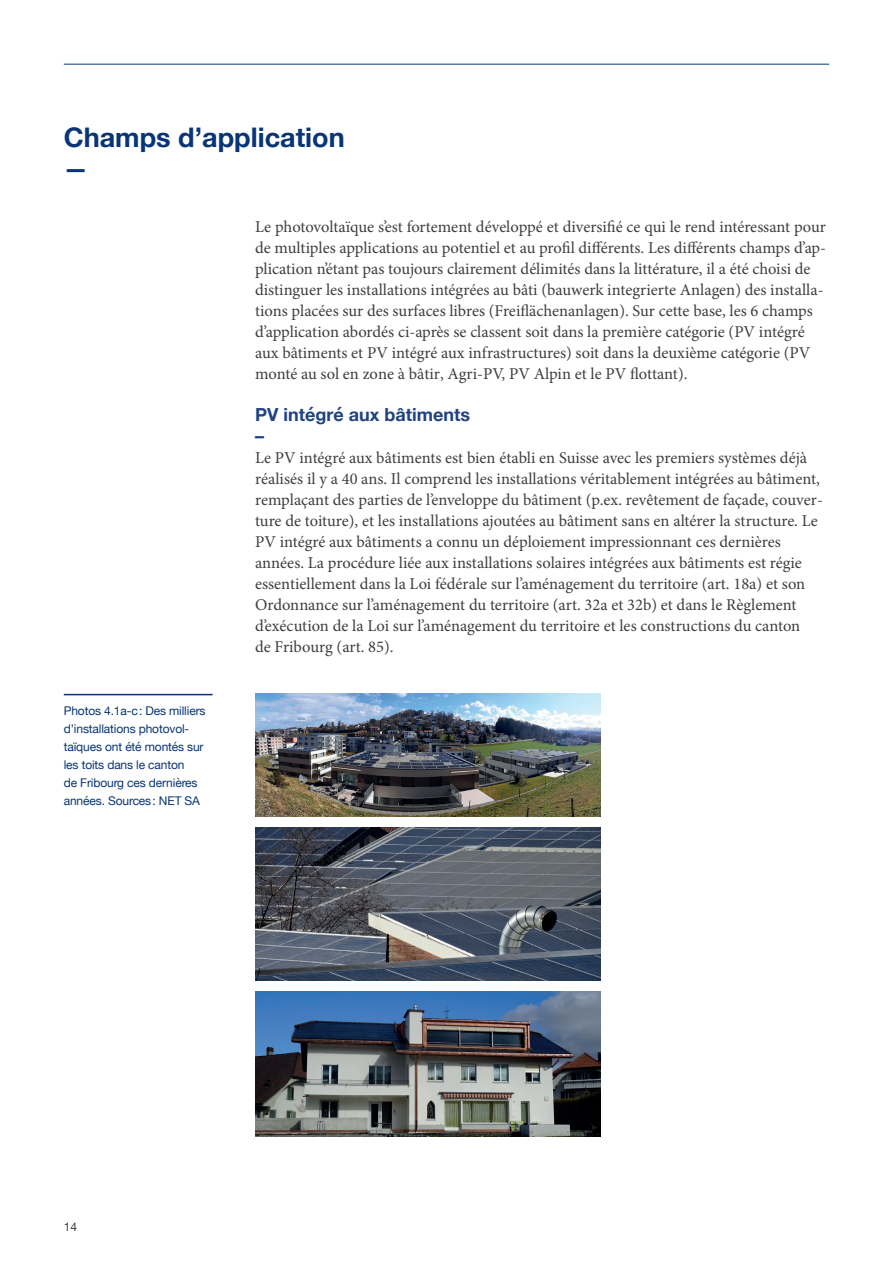
<style>
.page{position:relative;width:893px;height:1263px;background:#fff}
.page>*{position:absolute;margin:0;border:0;box-sizing:border-box;transform-origin:0 0}
.t1{font:700 27px "Helvetica Neue";color:#083575}
.t2{font:700 24px "Helvetica Neue";color:#083575}
.t3{font:700 18px/21px "Helvetica Neue";color:#20437f}
.t4{font:16.5px/21px "Minion Pro";color:#3e3e3f}
.t5{font:12px/18px "Helvetica Neue";letter-spacing:-.01em;color:#083575}
.t6{font:12px "Helvetica Neue";color:#3e3e3f}
</style>
<div class="page">
<hr style="left:64px;top:64px;width:765px;height:1px;background:#083575">
<hr style="left:64px;top:694px;width:149px;height:1px;background:#083575">
<img style="left:255px;top:827px;width:345px;height:154px">
<img style="left:255px;top:694px;width:345px;height:122px">
<img style="left:255px;top:992px;width:345px;height:144px">
<h1 class="t1" style="left:64px;top:116px;width:282px">Champs d’application</h1>
<h2 class="t2" style="left:64px;top:150px;width:25px">—</h2>
<p class="t5" style="left:64px;top:702px;width:143px">Photos 4.1a-c: Des milliers d’installations photovol&shy;taïques ont été montés sur les toits dans le canton<br>de Fribourg ces dernières années. Sources: NET SA</p>
<p class="t4" style="left:255px;top:216px;width:572px">Le photovoltaïque s’est fortement développé et diversifié ce qui le rend intéressant pour de multiples applications au potentiel et au profil différents. Les différents champs d’ap&shy;plication n’étant pas toujours clairement délimités dans la littérature, il a été choisi de distinguer les installations intégrées au bâti (bauwerk integrierte Anlagen) des installa&shy;tions placées sur des surfaces libres (Freiflächenanlagen). Sur cette base, les 6 champs d’application abordés ci-après se classent soit dans la première catégorie (PV intégré aux bâtiments et PV intégré aux infrastructures) soit dans la deuxième catégorie (PV monté au sol en zone à bâtir, Agri-PV, PV Alpin et le PV flottant).</p>
<p class="t3" style="left:255px;top:404px;width:216px">PV intégré aux bâtiments –</p>
<p class="t4" style="left:255px;top:447px;width:569px">Le PV intégré aux bâtiments est bien établi en Suisse avec les premiers systèmes déjà réalisés il y a 40 ans. Il comprend les installations véritablement intégrées au bâtiment, remplaçant des parties de l’enveloppe du bâtiment (p.ex. revêtement de façade, couver&shy;ture de toiture), et les installations ajoutées au bâtiment sans en altérer la structure. Le PV intégré aux bâtiments a connu un déploiement impressionnant ces dernières années. La procédure liée aux installations solaires intégrées aux bâtiments est régie essentiellement dans la Loi fédérale sur l’aménagement du territoire (art. 18a) et son Ordonnance sur l’aménagement du territoire (art. 32a et 32b) et dans le Règlement d’exécution de la Loi sur l’aménagement du territoire et les constructions du canton<br>de Fribourg (art. 85).</p>
<p class="t6" style="left:64px;top:1218px;width:15px">14</p>
</div>
